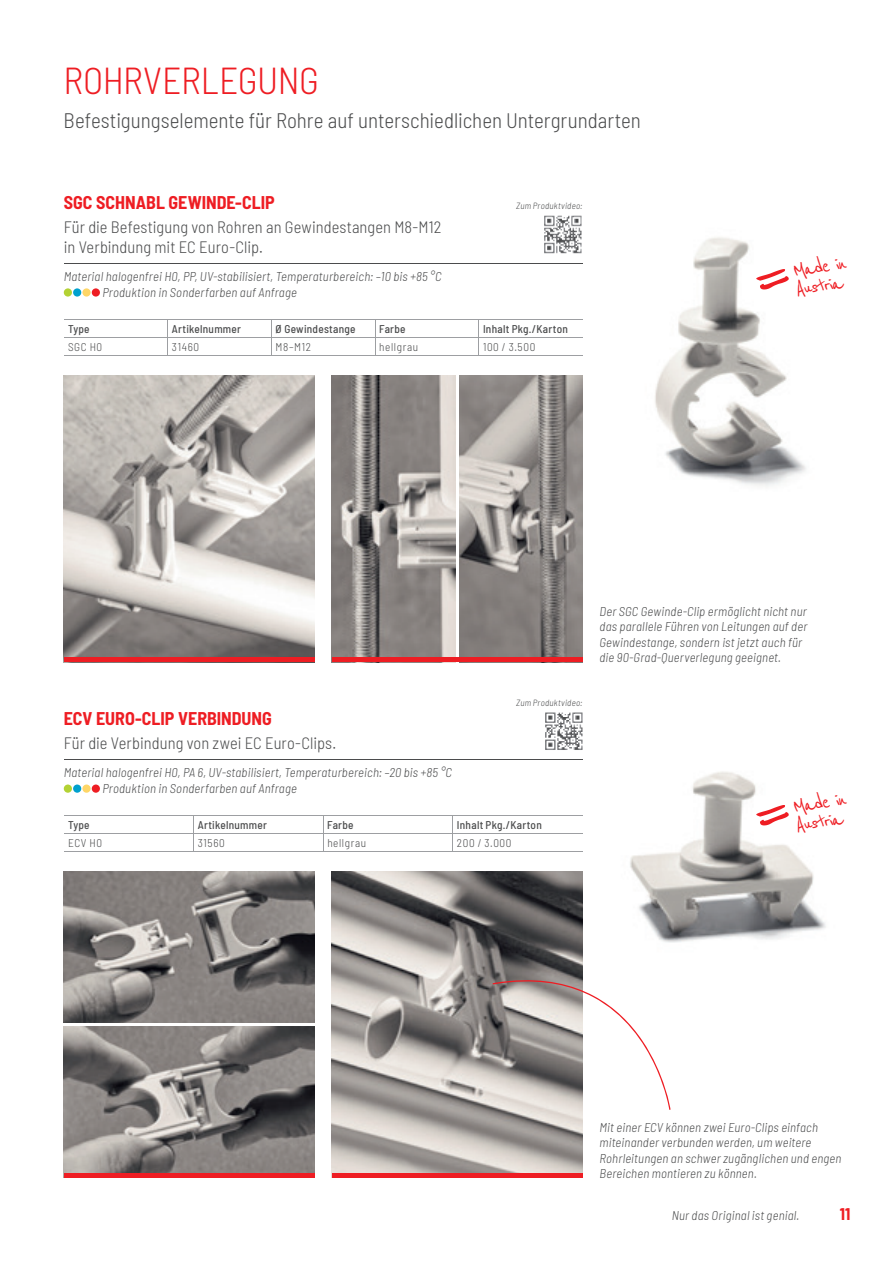
<style>
.page{position:relative;width:893px;height:1263px;background:#fff}
.page>*{position:absolute;margin:0;border:0;box-sizing:border-box;transform-origin:0 0}
.t1{font:300 semi-condensed 37.5px "Barlow";letter-spacing:-.01em;color:#ee1d23}
.t2{font:24.3px/18.9px "Reenie Beanie";color:#ee1d23}
.t3{font:300 semi-condensed 21px "Barlow";color:#4b4c4d}
.t4{font:700 semi-condensed 18px "Barlow";color:#ee1d23}
.t5{font:300 semi-condensed 16.5px/19.8px "Barlow";letter-spacing:.005em;color:#4b4c4d}
.t6{font:700 semi-condensed 16.5px "Barlow";color:#ee1d23}
.t7{font:italic 300 semi-condensed 12.75px/15.3px "Barlow";letter-spacing:.015em;color:#4b4c4d}
.t8{font:500 semi-condensed 11.25px "Barlow";letter-spacing:.025em;color:#4b4c4d}
.t9{font:300 semi-condensed 11.25px "Barlow";letter-spacing:.055em;color:#4b4c4d}
.t10{font:italic 300 semi-condensed 9px "Barlow";letter-spacing:.03em;color:#4b4c4d}
</style>
<div class="page">
<img style="left:655px;top:237px;width:151px;height:249px">
<img style="left:64px;top:375px;width:251px;height:283px">
<img style="left:459px;top:375px;width:124px;height:283px">
<img style="left:332px;top:375px;width:123px;height:283px">
<hr style="left:64px;top:263px;width:519px;height:1px;background:#4b4c4d">
<div style="left:64px;top:288px;width:8px;height:9px;background:#b3d234;border-radius:50%"></div>
<div style="left:73px;top:288px;width:8px;height:9px;background:#00a1ce;border-radius:50%"></div>
<div style="left:82px;top:288px;width:9px;height:9px;background:#fed667;border-radius:50%"></div>
<div style="left:92px;top:288px;width:8px;height:9px;background:#ee1d23;border-radius:50%"></div>
<hr style="left:64px;top:658px;width:251px;height:4px;background:#ee1d23">
<hr style="left:332px;top:658px;width:251px;height:4px;background:#ee1d23">
<svg style="left:756px;top:269px;width:33px;height:20px"></svg>
<img style="left:630px;top:771px;width:196px;height:172px">
<hr style="left:64px;top:760px;width:519px;height:1px;background:#4b4c4d">
<div style="left:64px;top:784px;width:8px;height:9px;background:#b3d234;border-radius:50%"></div>
<div style="left:73px;top:784px;width:8px;height:9px;background:#00a1ce;border-radius:50%"></div>
<div style="left:82px;top:784px;width:9px;height:9px;background:#fed667;border-radius:50%"></div>
<div style="left:92px;top:784px;width:8px;height:9px;background:#ee1d23;border-radius:50%"></div>
<img style="left:64px;top:1027px;width:251px;height:147px">
<img style="left:64px;top:871px;width:251px;height:152px">
<img style="left:332px;top:871px;width:251px;height:303px">
<hr style="left:64px;top:1174px;width:251px;height:4px;background:#ee1d23">
<hr style="left:332px;top:1174px;width:251px;height:4px;background:#ee1d23">
<svg style="left:756px;top:805px;width:33px;height:20px"></svg>
<svg style="left:493px;top:978px;width:177px;height:132px"></svg>
<hr style="left:64px;top:319px;width:104px;height:1px;background:#9d9fa2">
<hr style="left:168px;top:319px;width:103px;height:1px;background:#9d9fa2">
<hr style="left:271px;top:319px;width:104px;height:1px;background:#9d9fa2">
<hr style="left:375px;top:319px;width:104px;height:1px;background:#9d9fa2">
<hr style="left:479px;top:319px;width:104px;height:1px;background:#9d9fa2">
<hr style="left:64px;top:337px;width:104px;height:1px;background:#9d9fa2">
<hr style="left:168px;top:337px;width:103px;height:1px;background:#9d9fa2">
<svg style="left:167px;top:320px;width:1px;height:35px"></svg>
<hr style="left:271px;top:337px;width:104px;height:1px;background:#9d9fa2">
<svg style="left:271px;top:320px;width:1px;height:35px"></svg>
<hr style="left:375px;top:337px;width:104px;height:1px;background:#9d9fa2">
<svg style="left:375px;top:320px;width:1px;height:35px"></svg>
<hr style="left:479px;top:337px;width:104px;height:1px;background:#9d9fa2">
<hr style="left:64px;top:355px;width:104px;height:1px;background:#9d9fa2">
<hr style="left:168px;top:355px;width:103px;height:1px;background:#9d9fa2">
<hr style="left:271px;top:355px;width:104px;height:1px;background:#9d9fa2">
<hr style="left:375px;top:355px;width:104px;height:1px;background:#9d9fa2">
<hr style="left:479px;top:355px;width:104px;height:1px;background:#9d9fa2">
<hr style="left:64px;top:816px;width:129px;height:1px;background:#9d9fa2">
<hr style="left:193px;top:816px;width:130px;height:1px;background:#9d9fa2">
<hr style="left:323px;top:816px;width:130px;height:1px;background:#9d9fa2">
<hr style="left:453px;top:816px;width:129px;height:1px;background:#9d9fa2">
<hr style="left:64px;top:833px;width:129px;height:1px;background:#9d9fa2">
<hr style="left:193px;top:833px;width:130px;height:1px;background:#9d9fa2">
<svg style="left:193px;top:817px;width:1px;height:34px"></svg>
<hr style="left:323px;top:833px;width:130px;height:1px;background:#9d9fa2">
<svg style="left:323px;top:817px;width:1px;height:34px"></svg>
<hr style="left:453px;top:833px;width:129px;height:1px;background:#9d9fa2">
<svg style="left:452px;top:817px;width:1px;height:34px"></svg>
<hr style="left:64px;top:851px;width:129px;height:1px;background:#9d9fa2">
<hr style="left:193px;top:851px;width:130px;height:1px;background:#9d9fa2">
<hr style="left:323px;top:851px;width:130px;height:1px;background:#9d9fa2">
<hr style="left:453px;top:851px;width:129px;height:1px;background:#9d9fa2">
<img style="left:548px;top:712px;width:35px;height:38px">
<img style="left:544px;top:216px;width:38px;height:37px">
<h1 class="t1" style="left:63px;top:53px;width:257px">ROHRVERLEGUNG</h1>
<h3 class="t3" style="left:64px;top:105px;width:579px">Befestigungselemente für Rohre auf unterschiedlichen Untergrundarten</h3>
<h3 class="t4" style="left:64px;top:190px;width:212px">SGC SCHNABL GEWINDE-CLIP</h3>
<p class="t5" style="left:64px;top:216px;width:379px">Für die Befestigung von Rohren an Gewindestangen M8-M12 in Verbindung mit EC Euro-Clip.</p>
<p class="t7" style="left:102px;top:268px;width:341px;text-indent:-39px">Material halogenfrei H0, PP, UV-stabilisiert, Temperaturbereich: –10 bis +85 °C<br>Produktion in Sonderfarben auf Anfrage</p>
<p class="t10" style="left:516px;top:200px;width:68px">Zum Produktvideo:</p>
<p class="t8" style="left:68px;top:321px;width:23px">Type</p>
<p class="t8" style="left:172px;top:321px;width:71px">Artikelnummer</p>
<p class="t8" style="left:276px;top:321px;width:82px">Ø Gewindestange</p>
<p class="t8" style="left:379px;top:321px;width:28px">Farbe</p>
<p class="t8" style="left:483px;top:321px;width:86px">Inhalt Pkg./Karton</p>
<p class="t9" style="left:68px;top:339px;width:36px">SGC H0</p>
<p class="t9" style="left:172px;top:339px;width:29px">31460</p>
<p class="t9" style="left:276px;top:339px;width:37px">M8–M12</p>
<p class="t9" style="left:379px;top:339px;width:40px">hellgrau</p>
<p class="t9" style="left:483px;top:339px;width:54px">100 / 3.500</p>
<h2 class="t2" style="left:792px;top:262px;width:56px;rotate:-8deg">Made in<br>Austria</h2>
<h3 class="t4" style="left:64px;top:706px;width:210px">ECV EURO-CLIP VERBINDUNG</h3>
<p class="t5" style="left:64px;top:732px;width:274px">Für die Verbindung von zwei EC Euro-Clips.</p>
<p class="t7" style="left:102px;top:764px;width:351px;text-indent:-39px">Material halogenfrei H0, PA 6, UV-stabilisiert, Temperaturbereich: –20 bis +85 °C<br>Produktion in Sonderfarben auf Anfrage</p>
<p class="t10" style="left:516px;top:696px;width:68px">Zum Produktvideo:</p>
<p class="t8" style="left:68px;top:817px;width:23px">Type</p>
<p class="t8" style="left:198px;top:817px;width:71px">Artikelnummer</p>
<p class="t8" style="left:327px;top:817px;width:28px">Farbe</p>
<p class="t8" style="left:457px;top:817px;width:86px">Inhalt Pkg./Karton</p>
<p class="t9" style="left:68px;top:835px;width:36px">ECV H0</p>
<p class="t9" style="left:198px;top:835px;width:29px">31560</p>
<p class="t9" style="left:327px;top:835px;width:40px">hellgrau</p>
<p class="t9" style="left:457px;top:835px;width:56px">200 / 3.000</p>
<p class="t7" style="left:600px;top:603px;width:209px">Der SGC Gewinde-Clip ermöglicht nicht nur das parallele Führen von Leitungen auf der Gewindestange, sondern ist jetzt auch für die 90-Grad-Querverlegung geeignet.</p>
<h2 class="t2" style="left:792px;top:798px;width:56px;rotate:-8deg">Made in<br>Austria</h2>
<p class="t7" style="left:600px;top:1119px;width:243px">Mit einer ECV können zwei Euro-Clips einfach miteinander verbunden werden, um weitere Rohrleitungen an schwer zugänglichen und engen Bereichen montieren zu können.</p>
<p class="t7" style="left:672px;top:1207px;width:129px">Nur das Original ist genial.</p>
<p class="t6" style="left:840px;top:1202px;width:12px">11</p>
</div>
